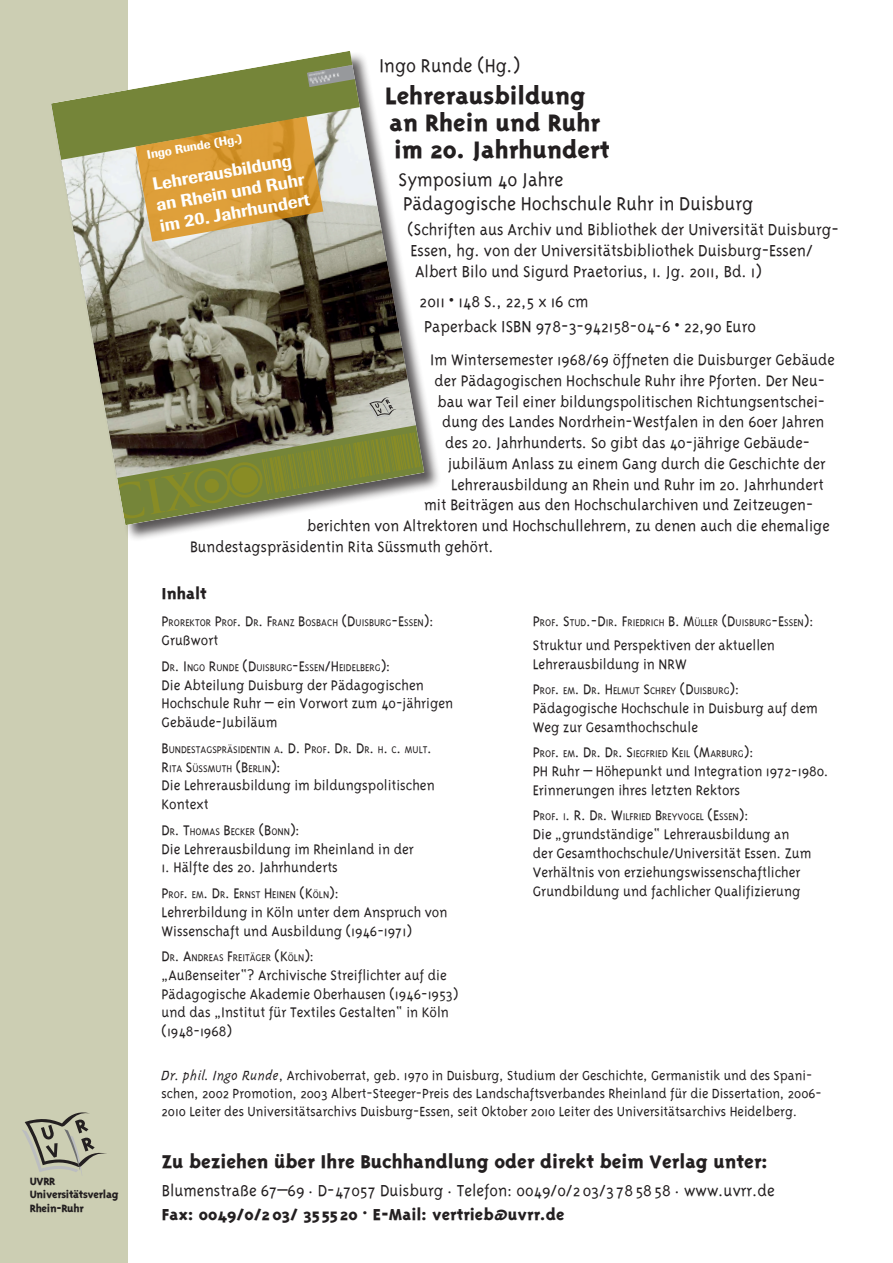
<style>
.page{position:relative;width:893px;height:1263px;background:#fff}
.page>*{position:absolute;margin:0;border:0;box-sizing:border-box;transform-origin:0 0}
.t1{font:800 27px/27px "Triplex";color:#231f20}
.t2{font:300 21px/24px "Triplex";color:#231f20}
.t3{font:800 21px "Triplex";color:#231f20}
.t4{font:300 18px/21px "Triplex";color:#231f20}
.t5{font:800 18px "Triplex";color:#231f20}
.t6{font:500 17.4px/21px "Imago";color:#fff}
.t7{font:300 17.25px "Triplex";color:#231f20}
.t8{font:300 15.75px/18.9px "Triplex";color:#231f20}
.t9{font:300 15px/18px "Triplex";color:#231f20}
.t10{font:500 12.15px "Imago";color:#fff}
.t11{font:800 12px/13.5px "Triplex";letter-spacing:-.025em;color:#231f20}
.t12{font:300 10.95px/18.9px "Triplex";color:#231f20}
.s1{font-size:15.75px}
.s2{font-style:italic}
</style>
<div class="page">
<div style="left:0;top:0;width:128px;height:1263px;background:#ccceb3"></div>
<svg style="left:22px;top:1112px;width:84px;height:61px"></svg>
<div style="left:51px;top:51px;width:390px;height:491px;background:#231f20;opacity:.75"></div>
<svg style="left:51px;top:51px;width:373px;height:474px"></svg>
<svg style="left:51px;top:98px;width:370px;height:427px"></svg>
<img style="left:307px;top:65px;width:49px;height:22px">
<p class="t11" style="left:30px;top:1174px;width:90px">UVRR<br>Universitätsverlag<br>Rhein-Ruhr</p>
<h2 class="t2" style="left:379px;top:54px;width:143px">Ingo Runde (Hg.)</h2>
<h1 class="t1" style="left:385px;top:81px;width:226px">Lehrerausbildung an Rhein und Ruhr im 20. Jahrhundert</h1>
<h2 class="t2" style="left:399px;top:167px;width:356px">Symposium 40 Jahre<br>Pädagogische Hochschule Ruhr in Duisburg</h2>
<p class="t4" style="left:408px;top:219px;width:433px">(Schriften aus Archiv und Bibliothek der Universität Duisburg-<br>Essen, hg. von der Universitätsbibliothek Duisburg-Essen/<br>Albert Bilo und Sigurd Praetorius, 1. Jg. 2011, Bd. 1)</p>
<p class="t4" style="left:420px;top:288px;width:338px;line-height:25.2px">2011 • 148 S., 22,5 x 16 cm<br>Paperback ISBN 978-3-942158-04-6 • 22,90 Euro</p>
<p class="t7" style="left:430px;top:350px;width:406px">Im Wintersemester 1968/69 öffneten die Duisburger Gebäude</p>
<p class="t7" style="left:435px;top:371px;width:392px">der Pädagogischen Hochschule Ruhr ihre Pforten. Der Neu-</p>
<p class="t7" style="left:438px;top:392px;width:389px">bau war Teil einer bildungspolitischen Richtungsentschei-</p>
<p class="t7" style="left:442px;top:413px;width:384px">dung des Landes Nordrhein-Westfalen in den 60er Jahren</p>
<p class="t7" style="left:445px;top:433px;width:367px">des 20. Jahrhunderts. So gibt das 40-jährige Gebäude-</p>
<p class="t7" style="left:448px;top:454px;width:379px">jubiläum Anlass zu einem Gang durch die Geschichte der</p>
<p class="t7" style="left:451px;top:475px;width:374px">Lehrerausbildung an Rhein und Ruhr im 20. Jahrhundert</p>
<p class="t7" style="left:424px;top:495px;width:391px">mit Beiträgen aus den Hochschularchiven und Zeitzeugen-</p>
<p class="t7" style="left:307px;top:516px;width:524px">berichten von Altrektoren und Hochschullehrern, zu denen auch die ehemalige</p>
<p class="t7" style="left:190px;top:537px;width:305px">Bundestagspräsidentin Rita Süssmuth gehört.</p>
<p class="t5" style="left:162px;top:583px;width:47px">Inhalt</p>
<p class="t10" style="left:146px;top:147px;width:98px;rotate:-10deg">Ingo Runde (Hg.)</p>
<p class="t6" style="left:151px;top:174px;width:153px;rotate:-10deg">Lehrerausbildung an Rhein und Ruhr im 20. Jahrhundert</p>
<p class="t12" style="left:162px;top:613px;width:274px"><span class="s1">P</span>ROREKTOR <span class="s1">P</span>ROF<span class="s1">. D</span>R<span class="s1">. F</span>RANZ <span class="s1">B</span>OSBACH <span class="s1">(D</span>UISBURG<span class="s1">-E</span>SSEN<span class="s1">):</span></p>
<p class="t8" style="left:162px;top:631px;width:58px">Grußwort</p>
<p class="t12" style="left:162px;top:658px;width:231px"><span class="s1">D</span>R<span class="s1">. I</span> NGO <span class="s1">R</span>UNDE <span class="s1">(D</span>UISBURG<span class="s1">-E</span>SSEN<span class="s1">/H</span> EIDELBERG<span class="s1">):</span></p>
<p class="t8" style="left:162px;top:675px;width:293px">Die Abteilung Duisburg der Pädagogischen<br>Hochschule Ruhr – ein Vorwort zum 40-jährigen<br>Gebäude-Jubiläum</p>
<p class="t12" style="left:162px;top:740px;width:272px"><span class="s1">B</span>UNDESTAGSPRÄSIDENTIN A<span class="s1">. D. P</span>ROF<span class="s1">. D</span>R<span class="s1">. D</span>R<span class="s1">.</span> H<span class="s1">.</span> C<span class="s1">.</span> MULT<span class="s1">.<br>R</span>ITA <span class="s1">S</span>ÜSSMUTH <span class="s1">(B</span>ERLIN<span class="s1">):</span></p>
<p class="t8" style="left:162px;top:776px;width:275px">Die Lehrerausbildung im bildungspolitischen<br>Kontext</p>
<p class="t12" style="left:162px;top:822px;width:140px"><span class="s1">D</span>R<span class="s1">. T</span>HOMAS <span class="s1">B</span>ECKER <span class="s1">(B</span>ONN<span class="s1">):</span></p>
<p class="t8" style="left:162px;top:839px;width:254px">Die Lehrerausbildung im Rheinland in der</p>
<p class="t8" style="left:162px;top:858px;width:178px">1. Hälfte des 20. Jahrhunderts</p>
<p class="t12" style="left:162px;top:885px;width:179px"><span class="s1">P</span>ROF<span class="s1">.</span> EM<span class="s1">. D</span>R<span class="s1">. E</span>RNST <span class="s1">H</span> EINEN <span class="s1">(K</span>ÖLN<span class="s1">):</span></p>
<p class="t8" style="left:162px;top:902px;width:287px">Lehrerbildung in Köln unter dem Anspruch von<br>Wissenschaft und Ausbildung (1946-1971)</p>
<p class="t12" style="left:162px;top:948px;width:154px"><span class="s1">D</span>R<span class="s1">. A</span>NDREAS <span class="s1">F</span>REITÄGER <span class="s1">(K</span>ÖLN<span class="s1">):</span></p>
<p class="t8" style="left:162px;top:965px;width:298px">„Außenseiter“? Archivische Streiflichter auf die Pädagogische Akademie Oberhausen (1946-1953) und das „Institut für Textiles Gestalten“ in Köln (1948-1968)</p>
<p class="t12" style="left:533px;top:613px;width:283px"><span class="s1">P</span>ROF<span class="s1">. S</span>TUD<span class="s1">.-D</span>IR<span class="s1">. F</span>RIEDRICH <span class="s1">B. M</span>ÜLLER <span class="s1">(D</span>UISBURG<span class="s1">-E</span>SSEN<span class="s1">):</span></p>
<p class="t8" style="left:533px;top:635px;width:244px">Struktur und Perspektiven der aktuellen<br>Lehrerausbildung in NRW</p>
<p class="t12" style="left:533px;top:681px;width:208px"><span class="s1">P</span>ROF<span class="s1">.</span> EM<span class="s1">. D</span>R<span class="s1">. H</span> ELMUT <span class="s1">S</span>CHREY <span class="s1">(D</span>UISBURG<span class="s1">):</span></p>
<p class="t8" style="left:533px;top:698px;width:286px">Pädagogische Hochschule in Duisburg auf dem<br>Weg zur Gesamthochschule</p>
<p class="t12" style="left:533px;top:744px;width:222px"><span class="s1">P</span>ROF<span class="s1">.</span> EM<span class="s1">. D</span>R<span class="s1">. D</span>R<span class="s1">. S</span>IEGFRIED <span class="s1">K</span>EIL <span class="s1">(M</span>ARBURG<span class="s1">):</span></p>
<p class="t8" style="left:533px;top:761px;width:297px">PH Ruhr – Höhepunkt und Integration 1972-1980.<br>Erinnerungen ihres letzten Rektors</p>
<p class="t12" style="left:533px;top:807px;width:217px"><span class="s1">P</span>ROF<span class="s1">.</span> I<span class="s1">. R. D</span>R<span class="s1">. W</span>ILFRIED <span class="s1">B</span>REYVOGEL <span class="s1">(E</span>SSEN<span class="s1">):</span></p>
<p class="t8" style="left:533px;top:824px;width:280px">Die „grundständige“ Lehrerausbildung an der Gesamthochschule/Universität Essen. Zum Verhältnis von erziehungswissenschaftlicher Grundbildung und fachlicher Qualifizierung</p>
<p class="t9" style="left:162px;top:1066px;width:662px"><span class="s2">Dr. phil. Ingo Runde</span>, Archivoberrat, geb. 1970 in Duisburg, Studium der Geschichte, Germanistik und des Spani&shy;schen, 2002 Promotion, 2003 Albert-Steeger-Preis des Landschaftsverbandes Rheinland für die Dissertation, 2006-<br>2010 Leiter des Universitätsarchivs Duisburg-Essen, seit Oktober 2010 Leiter des Universitätsarchivs Heidelberg.</p>
<h2 class="t3" style="left:162px;top:1149px;width:608px">Zu beziehen über Ihre Buchhandlung oder direkt beim Verlag unter:</h2>
<p class="t4" style="left:162px;top:1180px;width:614px">Blumenstraße 67–69 . D-47057 Duisburg . Telefon: 0049/0/2 03/3 78 58 58 . www.uvrr.de</p>
<p class="t5" style="left:162px;top:1204px;width:404px">Fax: 0049/0/203/ 35 55 20 . E-Mail: vertrieb@uvrr.de</p>
</div>
